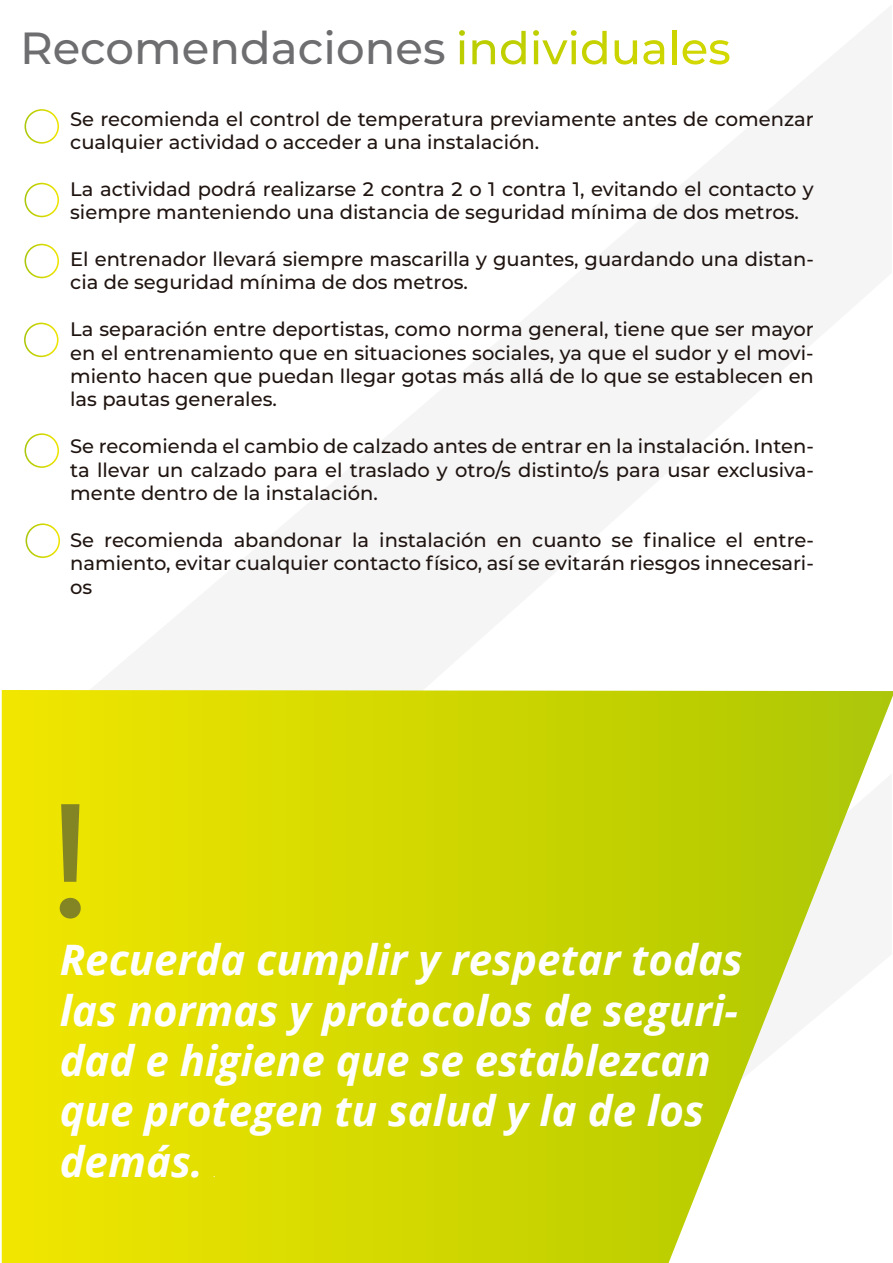
<style>
.page{position:relative;width:893px;height:1263px;background:#fff}
.page>*{position:absolute;margin:0;border:0;box-sizing:border-box;transform-origin:0 0}
.t1{font:500 45px "Montserrat";color:#6e6e71}
.t2{font:italic 700 42px/50.4px "Open Sans";color:#fff}
.t3{font:500 19.5px/23.4px "Montserrat";color:#1f1410}
.t4{font:italic 700 5.85px "Open Sans";color:#fff}
</style>
<div class="page">
<svg style="left:25px;top:109px;width:34px;height:35px"></svg>
<svg style="left:25px;top:183px;width:34px;height:34px"></svg>
<svg style="left:25px;top:244px;width:34px;height:34px"></svg>
<svg style="left:24px;top:323px;width:35px;height:34px"></svg>
<svg style="left:25px;top:433px;width:34px;height:35px"></svg>
<svg style="left:26px;top:523px;width:34px;height:35px"></svg>
<svg style="left:459px;top:30px;width:6px;height:34px"></svg>
<svg style="left:472px;top:40px;width:23px;height:24px"></svg>
<svg style="left:501px;top:31px;width:25px;height:34px"></svg>
<svg style="left:533px;top:30px;width:74px;height:35px"></svg>
<svg style="left:615px;top:40px;width:22px;height:25px"></svg>
<svg style="left:643px;top:40px;width:21px;height:25px"></svg>
<hr style="left:672px;top:31px;width:4px;height:33px;background:#cdd500">
<svg style="left:683px;top:40px;width:46px;height:25px"></svg>
<svg style="left:2px;top:690px;width:891px;height:573px;background:#d8dc1f"></svg>
<svg style="left:60px;top:804px;width:21px;height:114px;background:#a8a717"></svg>
<h1 class="t1" style="left:20px;top:16px;width:427px">Recomendaciones</h1>
<p class="t3" style="left:70px;top:106px;width:745px">Se recomienda el control de temperatura previamente antes de comenzar cualquier actividad o acceder a una instalación.</p>
<p class="t3" style="left:70px;top:176px;width:745px">La actividad podrá realizarse 2 contra 2 o 1 contra 1, evitando el contacto y siempre manteniendo una distancia de seguridad mínima de dos metros.</p>
<p class="t3" style="left:70px;top:247px;width:745px">El entrenador llevará siempre mascarilla y guantes, guardando una distan&shy;cia de seguridad mínima de dos metros.</p>
<p class="t3" style="left:70px;top:317px;width:745px;text-align:justify">La separación entre deportistas, como norma general, tiene que ser mayor en el entrenamiento que en situaciones sociales, ya que el sudor y el movi&shy;miento hacen que puedan llegar gotas más allá de lo que se establecen en las pautas generales.</p>
<p class="t3" style="left:70px;top:434px;width:745px;text-align:justify">Se recomienda el cambio de calzado antes de entrar en la instalación. Inten&shy;ta llevar un calzado para el traslado y otro/s distinto/s para usar exclusiva&shy;mente dentro de la instalación.</p>
<p class="t3" style="left:70px;top:527px;width:745px;text-align:justify">Se recomienda abandonar la instalación en cuanto se finalice el entre&shy;namiento, evitar cualquier contacto físico, así se evitarán riesgos innecesari&shy;os</p>
<h2 class="t2" style="left:60px;top:934px;width:685px">Recuerda cumplir y respetar todas las normas y protocolos de seguri&shy;dad e higiene que se establezcan que protegen tu salud y la de los demás.</h2>
<p class="t4" style="left:214px;top:1170px;width:3px">.</p>
</div>
